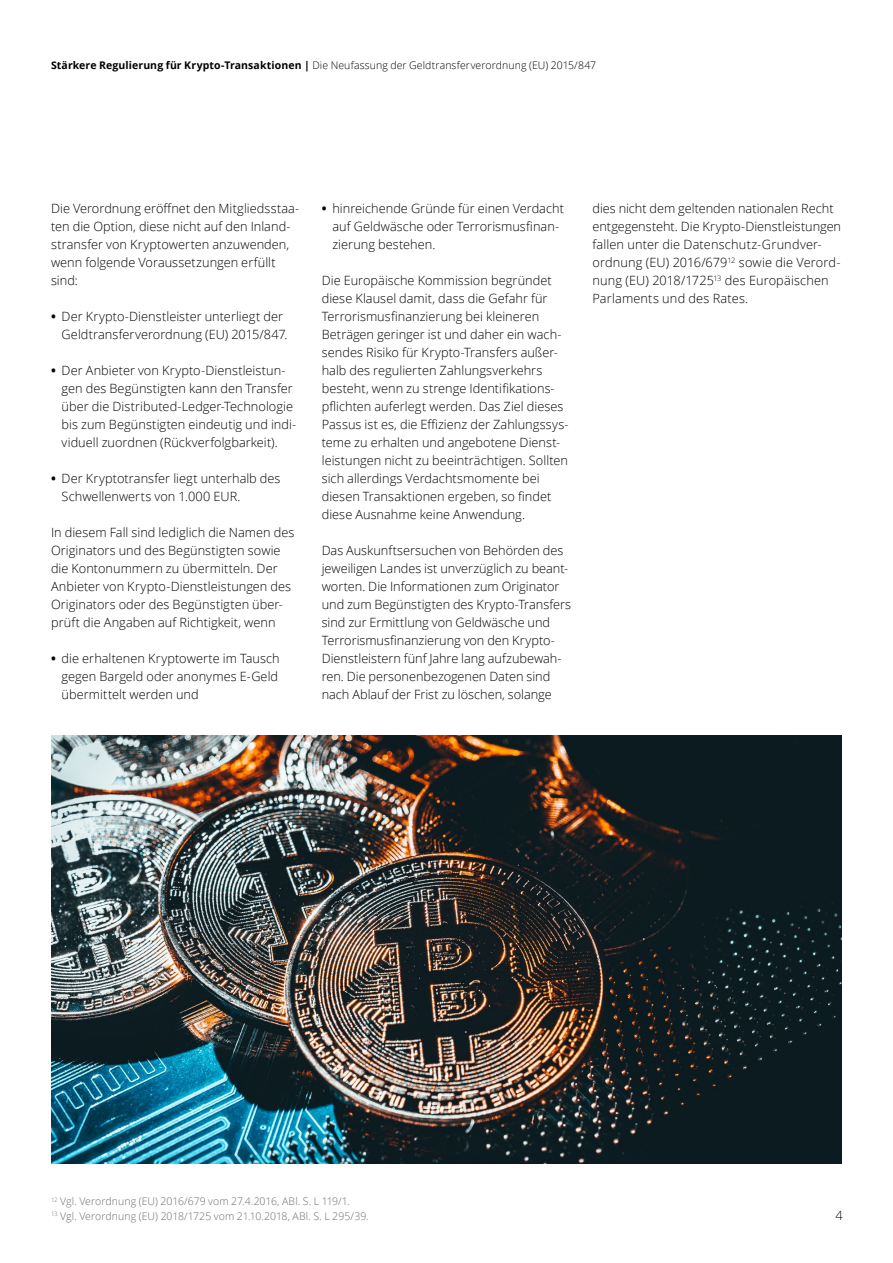
<style>
.page{position:relative;width:893px;height:1263px;background:#fff}
.page>*{position:absolute;margin:0;border:0;box-sizing:border-box;transform-origin:0 0}
.t1{font:300 12.75px/18px "Open Sans";color:#000}
.t2{font:300 10.5px/14.2px "Open Sans";color:#6a6c71}
.t3{font:300 10.5px "Open Sans";letter-spacing:.01em;color:#000}
.s1{font-weight:700}
</style>
<div class="page">
<img style="left:51px;top:735px;width:791px;height:429px">
<p class="t3" style="left:51px;top:58px;width:547px"><span class="s1">Stärkere Regulierung für Krypto-Transaktionen |</span> Die Neufassung der Geldtransferverordnung (EU) 2015/847</p>
<p class="t1" style="left:51px;top:199px;width:250px">Die Verordnung eröffnet den Mitgliedsstaa&shy;ten die Option, diese nicht auf den Inland&shy;stransfer von Kryptowerten anzuwenden, wenn folgende Voraussetzungen erfüllt sind:</p>
<p class="t1" style="left:62px;top:307px;width:227px;text-indent:-11px"><span class="s1">•</span> Der Krypto-Dienstleister unterliegt der<br>Geldtransferverordnung (EU) 2015/847.</p>
<p class="t1" style="left:62px;top:361px;width:236px;text-indent:-11px"><span class="s1">•</span> Der Anbieter von Krypto-Dienstleistun&shy;gen des Begünstigten kann den Transfer über die Distributed-Ledger-Technologie bis zum Begünstigten eindeutig und indi&shy;viduell zuordnen (Rückverfolgbarkeit).</p>
<p class="t1" style="left:62px;top:469px;width:220px;text-indent:-11px"><span class="s1">•</span> Der Kryptotransfer liegt unterhalb des<br>Schwellenwerts von 1.000 EUR.</p>
<p class="t1" style="left:51px;top:523px;width:245px">In diesem Fall sind lediglich die Namen des Originators und des Begünstigten sowie die Kontonummern zu übermitteln. Der Anbieter von Krypto-Dienstleistungen des Originators oder des Begünstigten über&shy;prüft die Angaben auf Richtigkeit, wenn</p>
<p class="t1" style="left:62px;top:649px;width:220px;text-indent:-11px"><span class="s1">•</span> die erhaltenen Kryptowerte im Tausch gegen Bargeld oder anonymes E-Geld übermittelt werden und</p>
<p class="t1" style="left:332px;top:199px;width:233px;text-indent:-11px"><span class="s1">•</span> hinreichende Gründe für einen Verdacht auf Geldwäsche oder Terrorismusfinan&shy;zierung bestehen.</p>
<p class="t1" style="left:322px;top:271px;width:248px">Die Europäische Kommission begründet diese Klausel damit, dass die Gefahr für Terrorismusfinanzierung bei kleineren Beträgen geringer ist und daher ein wach&shy;sendes Risiko für Krypto-Transfers außer&shy;halb des regulierten Zahlungsverkehrs besteht, wenn zu strenge Identifikations&shy;pflichten auferlegt werden. Das Ziel dieses Passus ist es, die Effizienz der Zahlungssys&shy;teme zu erhalten und angebotene Dienst&shy;leistungen nicht zu beeinträchtigen. Sollten sich allerdings Verdachtsmomente bei diesen Transaktionen ergeben, so findet diese Ausnahme keine Anwendung.</p>
<p class="t1" style="left:322px;top:541px;width:251px">Das Auskunftsersuchen von Behörden des jeweiligen Landes ist unverzüglich zu beant&shy;worten. Die Informationen zum Originator und zum Begünstigten des Krypto-Transfers sind zur Ermittlung von Geldwäsche und Terrorismusfinanzierung von den Krypto-Dienstleistern fünf Jahre lang aufzubewah&shy;ren. Die personenbezogenen Daten sind nach Ablauf der Frist zu löschen, solange</p>
<p class="t1" style="left:592px;top:199px;width:250px">dies nicht dem geltenden nationalen Recht entgegensteht. Die Krypto-Dienstleistungen fallen unter die Datenschutz-Grundver&shy;ordnung (EU) 2016/679<sup>12</sup> sowie die Verord&shy;nung (EU) 2018/1725<sup>13</sup> des Europäischen Parlaments und des Rates.</p>
<p class="t2" style="left:51px;top:1194px;width:319px"><sup>12</sup> Vgl. Verordnung (EU) 2016/679 vom 27.4.2016, ABl. S. L 119/1.<br><sup>13</sup> Vgl. Verordnung (EU) 2018/1725 vom 21.10.2018, ABl. S. L 295/39.</p>
<p class="t1" style="left:836px;top:1206px;width:9px">4</p>
</div>
